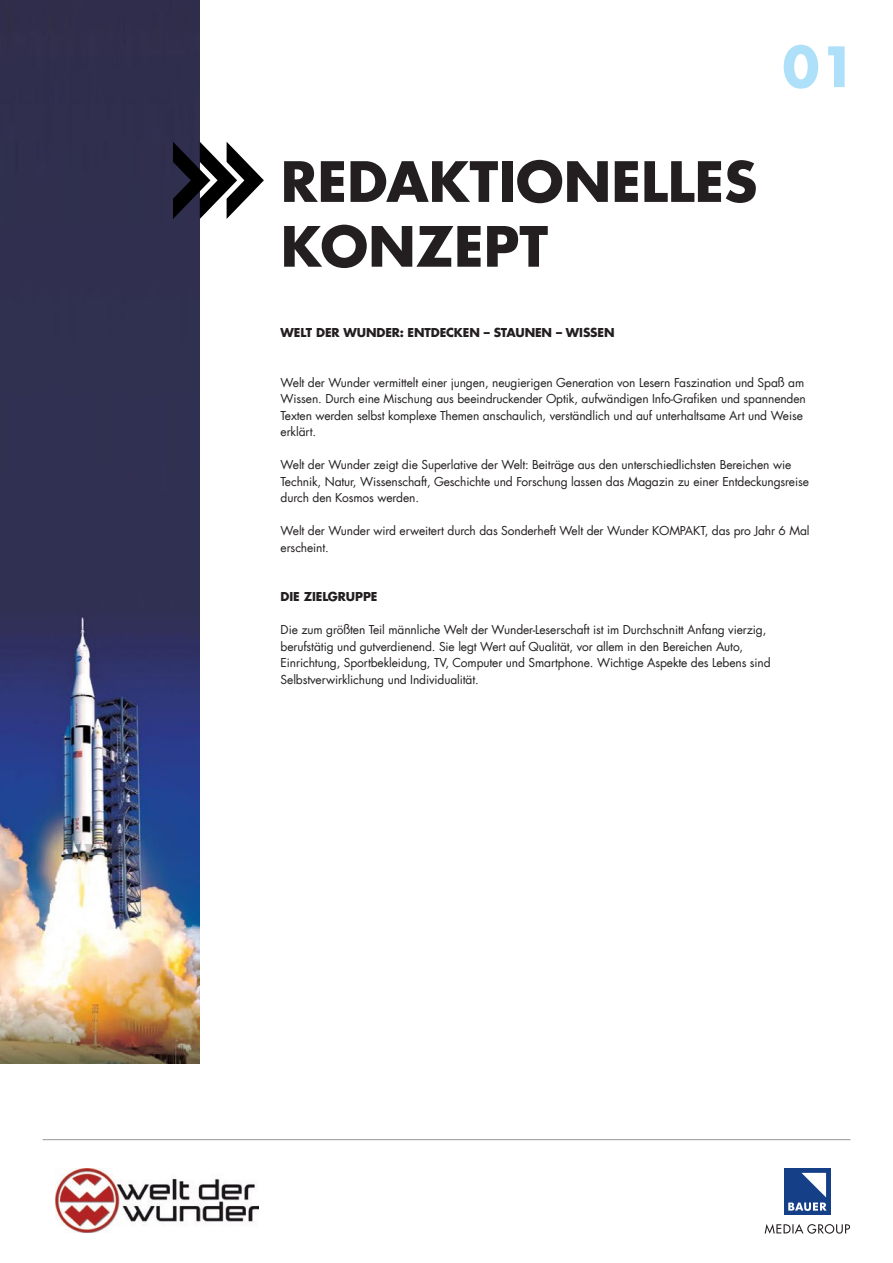
<style>
.page{position:relative;width:893px;height:1263px;background:#fff}
.page>*{position:absolute;margin:0;border:0;box-sizing:border-box;transform-origin:0 0}
.t1{font:700 54px/64.8px "Futura Com";color:#231f20}
.t2{font:700 54px "Futura Com";color:#aee1f9}
.t3{font:12px/16.5px "Futura Com";letter-spacing:-.01em;color:#231f20}
.t4{font:700 12px "Futura Com";letter-spacing:-.01em;color:#231f20}
</style>
<div class="page">
<svg style="left:765px;top:1224px;width:85px;height:10px"></svg>
<div style="left:784px;top:1168px;width:46px;height:47px;background:#153f87"></div>
<svg style="left:788px;top:1173px;width:39px;height:38px"></svg>
<hr style="left:43px;top:1139px;width:807px;height:1px;background:#939598">
<img style="left:55px;top:1168px;width:203px;height:64px">
<img style="left:0;top:0;width:200px;height:1063px">
<svg style="left:173px;top:142px;width:91px;height:77px"></svg>
<h1 class="t2" style="left:782px;top:25px;width:76px">01</h1>
<h1 class="t1" style="left:281px;top:147px;width:478px">REDAKTIONELLES<br>KONZEPT</h1>
<p class="t4" style="left:281px;top:324px;width:335px">WELT DER WUNDER: ENTDECKEN – STAUNEN – WISSEN</p>
<p class="t3" style="left:281px;top:374px;width:527px">Welt der Wunder vermittelt einer jungen, neugierigen Generation von Lesern Faszination und Spaß am Wissen. Durch eine Mischung aus beeindruckender Optik, aufwändigen Info-Grafiken und spannenden Texten werden selbst komplexe Themen anschaulich, verständlich und auf unterhaltsame Art und Weise erklärt.</p>
<p class="t3" style="left:281px;top:456px;width:530px">Welt der Wunder zeigt die Superlative der Welt: Beiträge aus den unterschiedlichsten Bereichen wie<br>Technik, Natur, Wissenschaft, Geschichte und Forschung lassen das Magazin zu einer Entdeckungsreise durch den Kosmos werden.</p>
<p class="t3" style="left:281px;top:522px;width:530px">Welt der Wunder wird erweitert durch das Sonderheft Welt der Wunder KOMPAKT, das pro Jahr 6 Mal erscheint.</p>
<p class="t4" style="left:281px;top:588px;width:98px">DIE ZIELGRUPPE</p>
<p class="t3" style="left:281px;top:621px;width:492px">Die zum größten Teil männliche Welt der Wunder-Leserschaft ist im Durchschnitt Anfang vierzig, berufstätig und gutverdienend. Sie legt Wert auf Qualität, vor allem in den Bereichen Auto, Einrichtung, Sportbekleidung, TV, Computer und Smartphone. Wichtige Aspekte des Lebens sind Selbstverwirklichung und Individualität.</p>
</div>
